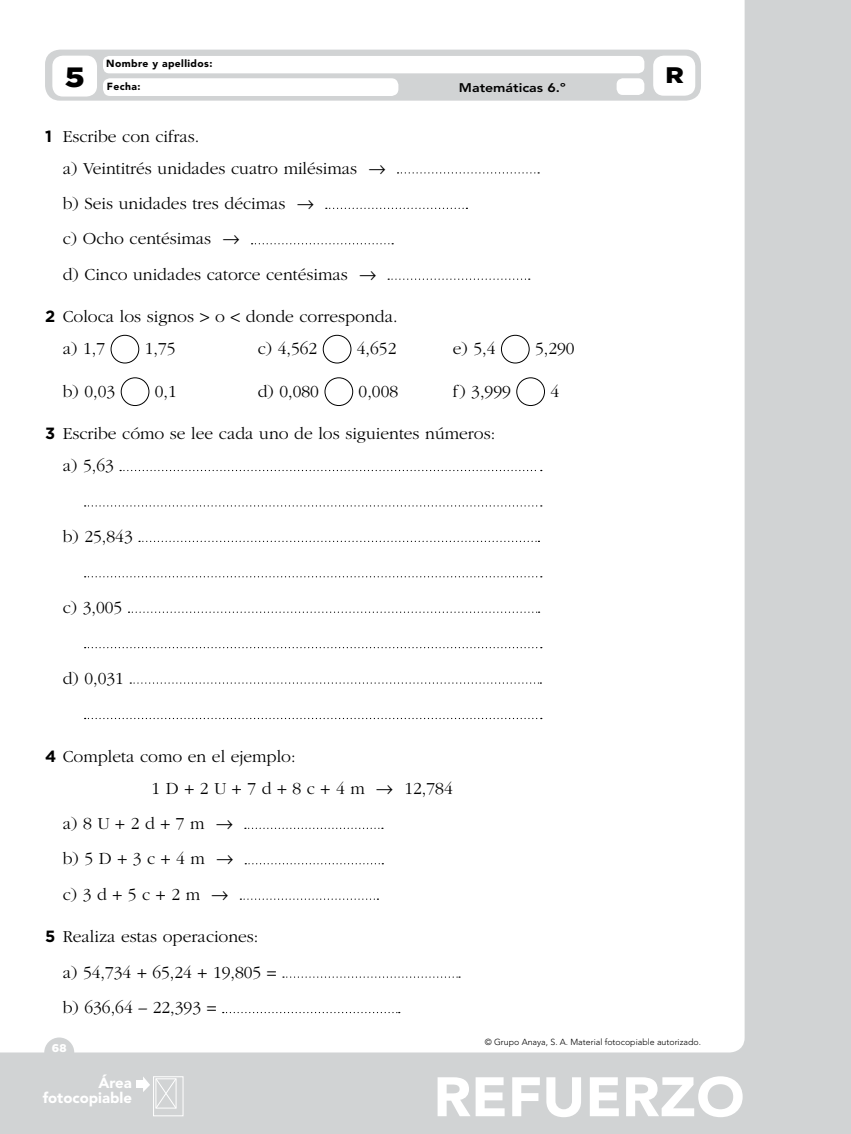
<style>
.page{position:relative;width:851px;height:1134px;background:#fff}
.page>*{position:absolute;margin:0;border:0;box-sizing:border-box;transform-origin:0 0}
.t1{font:900 55px "Avenir LT Std";color:#fff;scale:1.06 1}
.t2{font:900 27.88px "Gotham";color:#000;scale:1.13 1}
.t3{font:900 22.5px "Gotham";color:#000;scale:1.13 1}
.nuclLineaPuntille{font:300 17.5px "ITC Garamond Std";color:#000}
.nuclTextoPieAreaFoto{font:900 14.88px/14.9px "Avenir LT Std";color:#fff;text-align:right}
.t4{font:800 12.5px "Avenir LT Std";color:#000;scale:1.13 1}
.numeroFolio{font:900 11.25px "Gotham";color:#fff}
.t5{font:900 10.25px "Avenir LT Std";letter-spacing:.04em;color:#000}
.nuclCopyFotocoIzqui{font:300 8.75px "Avenir LT Std";color:#000}
.s1{font-family:"Gotham";font-weight:700;font-size:16.25px}
</style>
<div class="page">
<div style="left:0;top:0;width:850px;height:1134px;background:#d1d3d4"></div>
<div style="left:0;top:0;width:744px;height:1052px;background:#fff"></div>
<div style="left:44px;top:1037px;width:30px;height:30px;background:#d1d3d4;border-radius:50%"></div>
<div style="left:153px;top:1076px;width:30px;height:40px;border:1px solid #fff"></div>
<svg style="left:143px;top:1076px;width:34px;height:33px"></svg>
<div style="left:136px;top:1081px;width:8px;height:7px;background:#fff"></div>
<div style="left:45px;top:50px;width:656px;height:51px;background:#d1d3d4;border-radius:15px"></div>
<div style="left:52px;top:56px;width:45px;height:41px;background:#fff;border-radius:11px"></div>
<div style="left:616px;top:78px;width:28px;height:17px;background:#fff;border-radius:6px"></div>
<div style="left:653px;top:56px;width:42px;height:40px;background:#fff;border-radius:11px"></div>
<div style="left:103px;top:78px;width:295px;height:18px;background:#fff;border-radius:7px"></div>
<div style="left:103px;top:56px;width:541px;height:17px;background:#fff;border-radius:6px"></div>
<svg style="left:397px;top:172px;width:142px;height:2px"></svg>
<svg style="left:326px;top:208px;width:141px;height:1px"></svg>
<svg style="left:251px;top:243px;width:142px;height:1px"></svg>
<svg style="left:388px;top:279px;width:141px;height:1px"></svg>
<div style="left:111px;top:335px;width:28px;height:28px;border:1px solid #000;border-radius:50%"></div>
<div style="left:323px;top:335px;width:28px;height:28px;border:1px solid #000;border-radius:50%"></div>
<div style="left:501px;top:335px;width:28px;height:28px;border:1px solid #000;border-radius:50%"></div>
<div style="left:121px;top:377px;width:28px;height:29px;border:1px solid #000;border-radius:50%"></div>
<div style="left:324px;top:377px;width:29px;height:29px;border:1px solid #000;border-radius:50%"></div>
<div style="left:516px;top:377px;width:28px;height:29px;border:1px solid #000;border-radius:50%"></div>
<svg style="left:120px;top:470px;width:421px;height:1px"></svg>
<svg style="left:85px;top:505px;width:456px;height:1px"></svg>
<svg style="left:139px;top:541px;width:400px;height:1px"></svg>
<svg style="left:85px;top:576px;width:456px;height:1px"></svg>
<svg style="left:128px;top:612px;width:411px;height:1px"></svg>
<svg style="left:85px;top:647px;width:456px;height:1px"></svg>
<svg style="left:130px;top:682px;width:411px;height:2px"></svg>
<svg style="left:85px;top:718px;width:456px;height:1px"></svg>
<svg style="left:245px;top:828px;width:138px;height:1px"></svg>
<svg style="left:245px;top:863px;width:138px;height:1px"></svg>
<svg style="left:240px;top:898px;width:138px;height:2px"></svg>
<svg style="left:283px;top:976px;width:177px;height:2px"></svg>
<svg style="left:223px;top:1012px;width:177px;height:1px"></svg>
<p class="t2" style="left:65px;top:58px;width:19px">5</p>
<p class="t5" style="left:106px;top:58px;width:108px">Nombre y apellidos:</p>
<p class="t5" style="left:107px;top:80px;width:35px">Fecha:</p>
<p class="t4" style="left:459px;top:80px;width:96px">Matemáticas 6.º</p>
<p class="nuclLineaPuntille" style="left:45px;top:127px;width:156px"><span class="s1">1</span> Escribe con cifras.</p>
<p class="nuclLineaPuntille" style="left:63px;top:159px;width:324px">a) Veintitrés unidades cuatro milésimas →</p>
<p class="nuclLineaPuntille" style="left:63px;top:194px;width:253px">b) Seis unidades tres décimas →</p>
<p class="nuclLineaPuntille" style="left:63px;top:229px;width:178px">c) Ocho centésimas →</p>
<p class="nuclLineaPuntille" style="left:63px;top:265px;width:315px">d) Cinco unidades catorce centésimas →</p>
<p class="nuclLineaPuntille" style="left:45px;top:307px;width:354px"><span class="s1">2</span> Coloca los signos &gt; o &lt; donde corresponda.</p>
<p class="nuclLineaPuntille" style="left:63px;top:339px;width:44px">a) 1,7</p>
<p class="nuclLineaPuntille" style="left:145px;top:339px;width:32px">1,75</p>
<p class="nuclLineaPuntille" style="left:258px;top:339px;width:61px">c) 4,562</p>
<p class="nuclLineaPuntille" style="left:357px;top:339px;width:41px">4,652</p>
<p class="nuclLineaPuntille" style="left:452px;top:339px;width:44px">e) 5,4</p>
<p class="nuclLineaPuntille" style="left:535px;top:339px;width:41px">5,290</p>
<p class="nuclLineaPuntille" style="left:63px;top:382px;width:54px">b) 0,03</p>
<p class="nuclLineaPuntille" style="left:155px;top:382px;width:24px">0,1</p>
<p class="nuclLineaPuntille" style="left:258px;top:382px;width:63px">d) 0,080</p>
<p class="nuclLineaPuntille" style="left:358px;top:382px;width:41px">0,008</p>
<p class="nuclLineaPuntille" style="left:452px;top:382px;width:60px">f) 3,999</p>
<p class="nuclLineaPuntille" style="left:550px;top:382px;width:10px">4</p>
<p class="nuclLineaPuntille" style="left:45px;top:424px;width:451px"><span class="s1">3</span> Escribe cómo se lee cada uno de los siguientes números:</p>
<p class="nuclLineaPuntille" style="left:63px;top:456px;width:53px">a) 5,63</p>
<p class="nuclLineaPuntille" style="left:63px;top:527px;width:72px">b) 25,843</p>
<p class="nuclLineaPuntille" style="left:63px;top:598px;width:61px">c) 3,005</p>
<p class="nuclLineaPuntille" style="left:63px;top:669px;width:63px">d) 0,031</p>
<p class="nuclLineaPuntille" style="left:45px;top:747px;width:252px"><span class="s1">4</span> Completa como en el ejemplo:</p>
<p class="nuclLineaPuntille" style="left:151px;top:779px;width:303px">1 D + 2 U + 7 d + 8 c + 4 m → 12,784</p>
<p class="nuclLineaPuntille" style="left:63px;top:814px;width:172px">a) 8 U + 2 d + 7 m →</p>
<p class="nuclLineaPuntille" style="left:63px;top:849px;width:172px">b) 5 D + 3 c + 4 m →</p>
<p class="nuclLineaPuntille" style="left:63px;top:885px;width:167px">c) 3 d + 5 c + 2 m →</p>
<p class="nuclLineaPuntille" style="left:45px;top:927px;width:215px"><span class="s1">5</span> Realiza estas operaciones:</p>
<p class="nuclLineaPuntille" style="left:63px;top:963px;width:215px">a) 54,734 + 65,24 + 19,805 =</p>
<p class="nuclLineaPuntille" style="left:63px;top:998px;width:155px">b) 636,64 – 22,393 =</p>
<p class="t3" style="left:665px;top:60px;width:18px">R</p>
<p class="numeroFolio" style="left:52px;top:1040px;width:16px">68</p>
<p class="nuclCopyFotocoIzqui" style="left:484px;top:1037px;width:218px">© Grupo Anaya, S. A. Material fotocopiable autorizado.</p>
<p class="nuclTextoPieAreaFoto" style="left:43px;top:1075px;width:91px">Área fotocopiable</p>
<p class="t1" style="left:433px;top:1064px;width:295px">REFUERZO</p>
</div>
